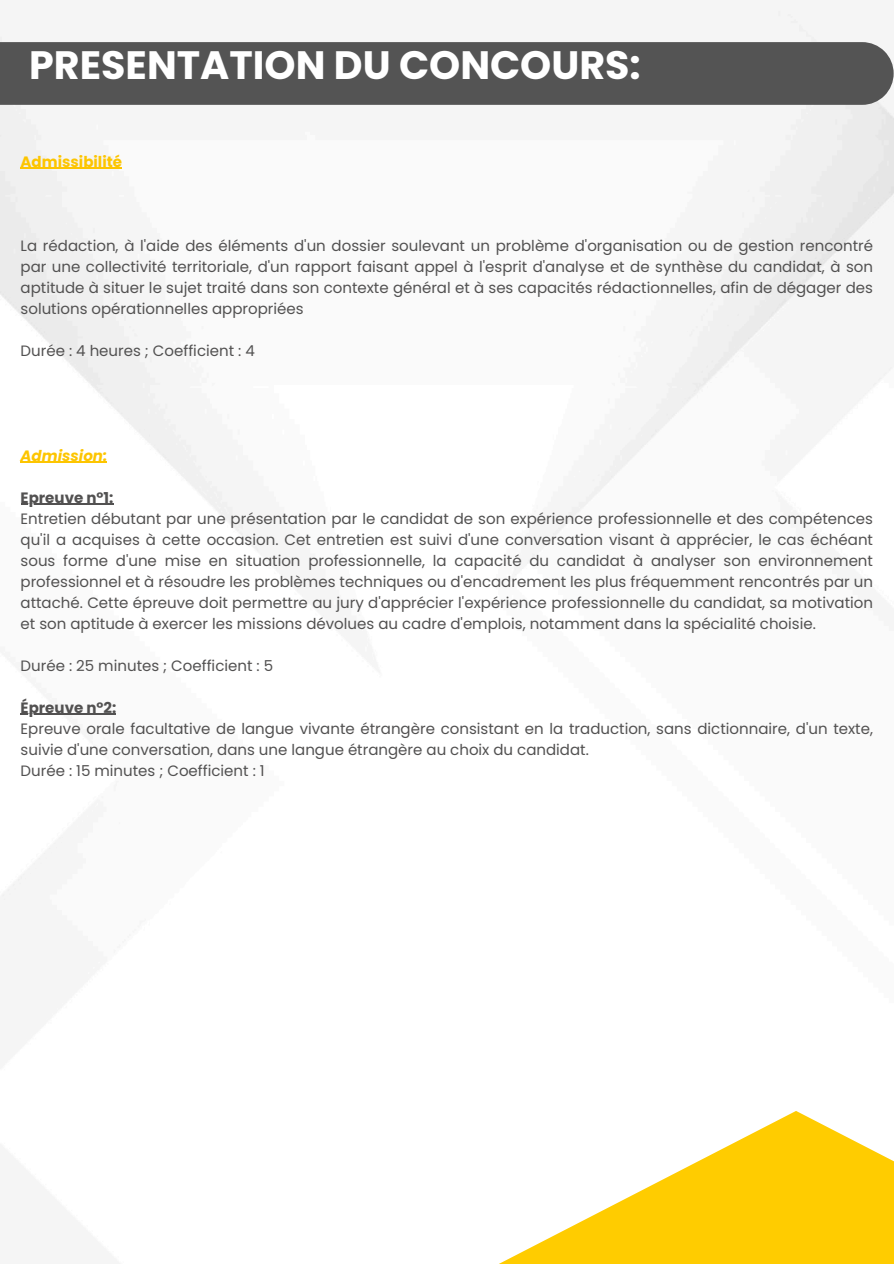
<style>
.page{position:relative;width:894px;height:1264px;background:#fff}
.page>*{position:absolute;margin:0;border:0;box-sizing:border-box;transform-origin:0 0}
.t1{font:700 39.6px "Poppins";color:#fff}
.t2{font:15px/21px "Poppins";color:#525151;text-align:justify}
.t3{font:700 15px "Poppins";color:#525151}
.t4{font:700 15px "Poppins";color:#fdc500}
.t5{font:italic 700 15px "Poppins";color:#fdc500}
</style>
<div class="page">
<img style="left:0;top:10px;width:893px;height:890px">
<svg style="left:501px;top:1111px;width:392px;height:152px;fill:#fc0"></svg>
<div style="left:0;top:42px;width:893px;height:63px;background:#545454"></div>
<hr style="left:21px;top:168px;width:101px;height:1px;background:#fdc500">
<hr style="left:21px;top:462px;width:86px;height:1px;background:#fdc500">
<hr style="left:21px;top:504px;width:92px;height:1px;background:#525151">
<hr style="left:21px;top:714px;width:95px;height:1px;background:#525151">
<h1 class="t1" style="left:29px;top:37px;width:613px">PRESENTATION DU CONCOURS:</h1>
<p class="t4" style="left:21px;top:151px;width:103px">Admissibilité</p>
<p class="t2" style="left:21px;top:235px;width:853px">La rédaction, à l'aide des éléments d'un dossier soulevant un problème d'organisation ou de gestion rencontré par une collectivité territoriale, d'un rapport faisant appel à l'esprit d'analyse et de synthèse du candidat, à son aptitude à situer le sujet traité dans son contexte général et à ses capacités rédactionnelles, afin de dégager des solutions opérationnelles appropriées</p>
<p class="t2" style="left:21px;top:340px;width:236px">Durée : 4 heures ; Coefficient : 4</p>
<p class="t5" style="left:21px;top:445px;width:88px">Admission:</p>
<p class="t3" style="left:21px;top:487px;width:94px">Epreuve n°1:</p>
<p class="t2" style="left:21px;top:508px;width:853px">Entretien débutant par une présentation par le candidat de son expérience professionnelle et des compétences qu'il a acquises à cette occasion. Cet entretien est suivi d'une conversation visant à apprécier, le cas échéant sous forme d'une mise en situation professionnelle, la capacité du candidat à analyser son environnement professionnel et à résoudre les problèmes techniques ou d'encadrement les plus fréquemment rencontrés par un attaché. Cette épreuve doit permettre au jury d'apprécier l'expérience professionnelle du candidat, sa motivation et son aptitude à exercer les missions dévolues au cadre d'emplois, notamment dans la spécialité choisie.</p>
<p class="t2" style="left:21px;top:655px;width:254px">Durée : 25 minutes ; Coefficient : 5</p>
<p class="t3" style="left:21px;top:697px;width:97px">Épreuve n°2:</p>
<p class="t2" style="left:21px;top:718px;width:853px;text-align:left">Epreuve orale facultative de langue vivante étrangère consistant en la traduction, sans dictionnaire, d'un texte, suivie d'une conversation, dans une langue étrangère au choix du candidat.<br>Durée : 15 minutes ; Coefficient : 1</p>
</div>
